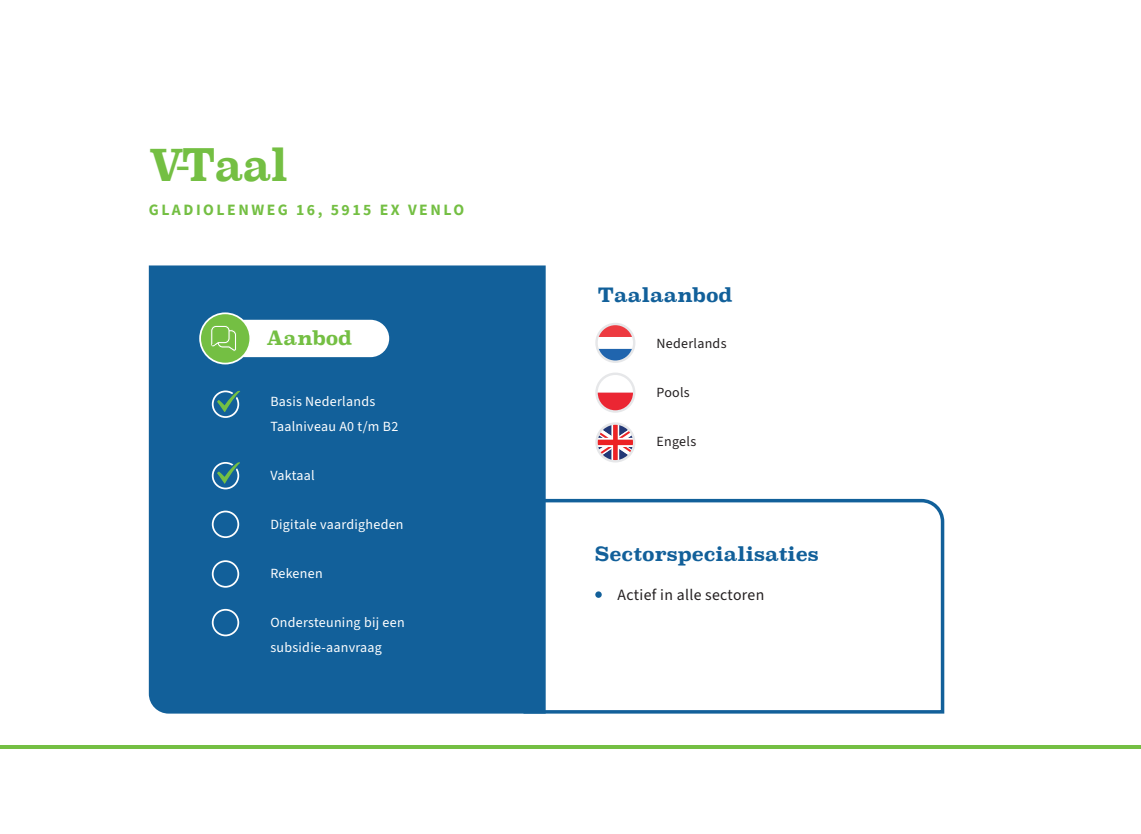
<style>
.page{position:relative;width:1141px;height:834px;background:#fff}
.page>*{position:absolute;margin:0;border:0;box-sizing:border-box;transform-origin:0 0}
.t1{font:700 43.75px "Superclarendon";color:#74bf43;scale:.92 1}
.t2{font:700 19.25px "Superclarendon";color:#12609a}
.t3{font:700 19.25px "Superclarendon";color:#74bf43}
.t4{font:700 15.75px "Source Sans Pro";letter-spacing:.16em;color:#74bf43}
.t5{font:15.75px "Source Sans 3";letter-spacing:.02em;color:#231f20}
.t6{font:14px/24.5px "Source Sans 3";letter-spacing:.02em;color:#fff}
.t7{font:14px "Source Sans 3";letter-spacing:.02em;color:#231f20}
</style>
<div class="page">
<div style="left:149px;top:265px;width:397px;height:448px;background:#12609a"></div>
<div style="left:216px;top:320px;width:173px;height:37px;background:#fff;border-radius:19px"></div>
<div style="left:200px;top:313px;width:50px;height:50px;background:#74bf43;border-radius:50%"></div>
<div style="left:199px;top:312px;width:52px;height:52px;border:2px solid #fff;border-radius:50%"></div>
<svg style="left:522px;top:497px;width:423px;height:217px"></svg>
<hr style="left:0;top:745px;width:1141px;height:4px;background:#74bf43">
<div style="left:212px;top:390px;width:27px;height:28px;border:2px solid #fff;border-radius:50%"></div>
<svg style="left:214px;top:388px;width:30px;height:28px"></svg>
<div style="left:212px;top:510px;width:27px;height:28px;border:2px solid #fff;border-radius:50%"></div>
<div style="left:212px;top:608px;width:27px;height:28px;border:2px solid #fff;border-radius:50%"></div>
<div style="left:212px;top:462px;width:27px;height:27px;border:2px solid #fff;border-radius:50%"></div>
<svg style="left:214px;top:460px;width:30px;height:27px"></svg>
<div style="left:212px;top:560px;width:27px;height:27px;border:2px solid #fff;border-radius:50%"></div>
<svg style="left:210px;top:325px;width:26px;height:27px"></svg>
<div style="left:595px;top:323px;width:40px;height:40px;background:#e6e7e9;border-radius:50%"></div>
<svg style="left:598px;top:325px;width:35px;height:35px"></svg>
<svg style="left:595px;top:422px;width:40px;height:40px"></svg>
<svg style="left:598px;top:425px;width:35px;height:35px"></svg>
<svg style="left:595px;top:372px;width:40px;height:40px"></svg>
<svg style="left:598px;top:375px;width:35px;height:35px"></svg>
<div style="left:595px;top:591px;width:7px;height:6px;background:#12609a;border-radius:50%"></div>
<h1 class="t1" style="left:149px;top:132px;width:153px">V-Taal</h1>
<p class="t4" style="left:149px;top:199px;width:317px">GLADIOLENWEG 16, 5915 EX VENLO</p>
<h2 class="t3" style="left:267px;top:323px;width:87px">Aanbod</h2>
<p class="t6" style="left:270px;top:389px;width:130px">Basis Nederlands<br>Taalniveau A0 t/m B2</p>
<p class="t6" style="left:270px;top:463px;width:46px">Vaktaal</p>
<p class="t6" style="left:270px;top:512px;width:135px">Digitale vaardigheden</p>
<p class="t6" style="left:270px;top:561px;width:54px">Rekenen</p>
<p class="t6" style="left:270px;top:610px;width:136px">Ondersteuning bij een subsidie-aanvraag</p>
<h2 class="t2" style="left:598px;top:280px;width:136px">Taalaanbod</h2>
<p class="t7" style="left:657px;top:334px;width:72px">Nederlands</p>
<p class="t7" style="left:657px;top:383px;width:35px">Pools</p>
<p class="t7" style="left:657px;top:432px;width:41px">Engels</p>
<h2 class="t2" style="left:595px;top:539px;width:225px">Sectorspecialisaties</h2>
<p class="t5" style="left:618px;top:585px;width:148px">Actief in alle sectoren</p>
</div>
